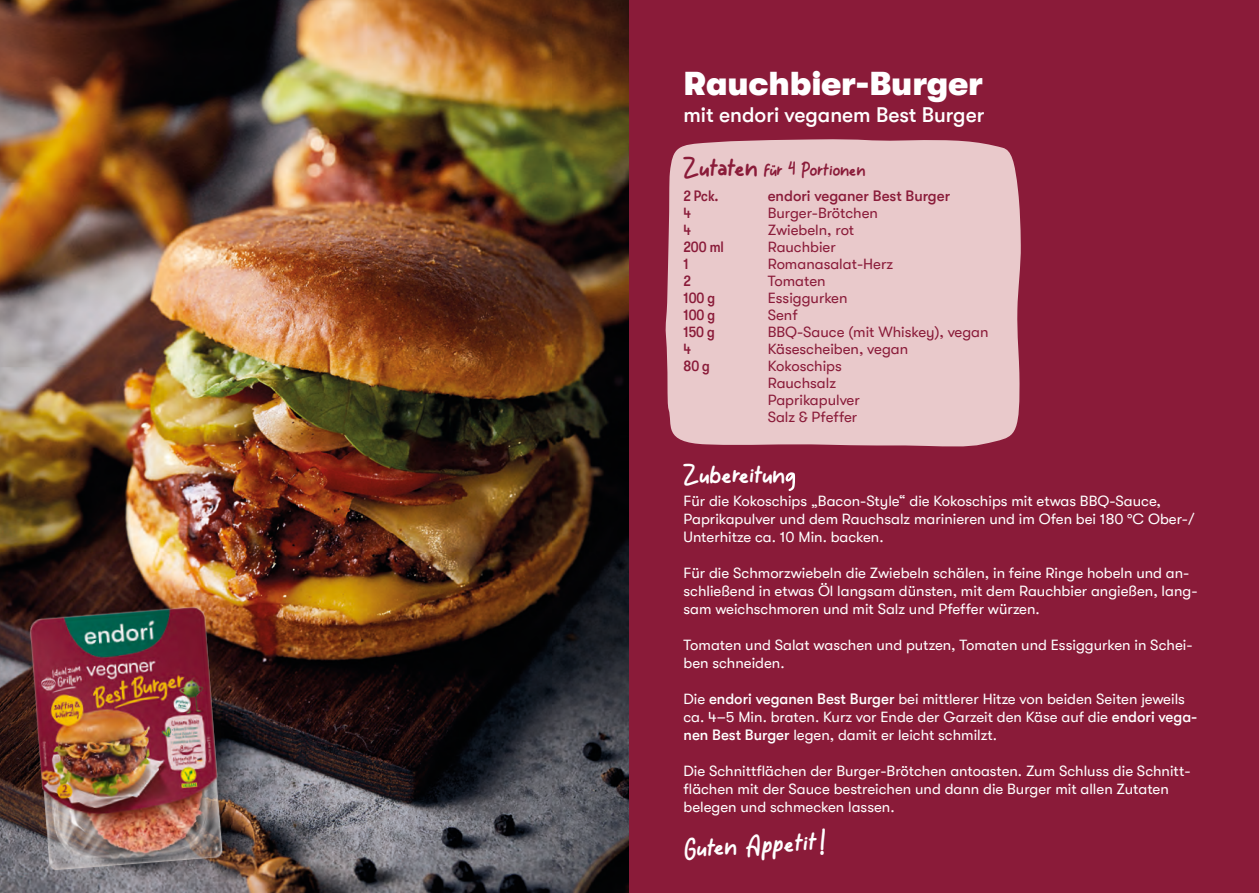
<style>
.page{position:relative;width:1259px;height:893px;background:#fff}
.page>*{position:absolute;margin:0;border:0;box-sizing:border-box;transform-origin:0 0}
.headline_weiss{font:900 33px "GT Walsheim Pro";color:#fff}
.t1{font:700 25.5px "Tomcat";color:#fff}
.subline_weiss{font:500 21px "GT Walsheim Pro";color:#fff}
.t2{font:700 18px "Tomcat";color:#8a1b39}
.t3{font:15px/18px "GT Walsheim Pro";color:#fff}
.t4{font:15px "GT Walsheim Pro";color:#8a1b39}
.t5{font:500 condensed 15px "GT Walsheim Pro";color:#8a1b39}
.t6{font:500 15px "GT Walsheim Pro";color:#8a1b39}
.s1{font-size:25.5px}
.s2{font-weight:500}
</style>
<div class="page">
<img style="left:0;top:0;width:629px;height:893px">
<div style="left:629px;top:0;width:630px;height:893px;background:#8a1b39"></div>
<div style="left:665px;top:139px;width:356px;height:308px;background:#e9c9cb"></div>
<img style="left:7px;top:585px;width:242px;height:308px">
<svg style="left:785px;top:472px;width:10px;height:19px"></svg>
<p class="headline_weiss" style="left:683px;top:66px;width:301px">Rauchbier-Burger</p>
<p class="subline_weiss" style="left:683px;top:103px;width:302px">mit endori veganem Best Burger</p>
<p class="t2" style="left:683px;top:157px;width:184px"><span class="s1">Zutaten</span> für 4 Portionen</p>
<p class="t5" style="left:683px;top:188px;width:36px">2 Pck.</p>
<p class="t6" style="left:767px;top:188px;width:184px">endori veganer Best Burger</p>
<p class="t5" style="left:683px;top:205px;width:9px">4</p>
<p class="t4" style="left:767px;top:205px;width:112px">Burger-Brötchen</p>
<p class="t5" style="left:683px;top:222px;width:9px">4</p>
<p class="t4" style="left:767px;top:222px;width:88px">Zwiebeln, rot</p>
<p class="t5" style="left:683px;top:239px;width:42px">200 ml</p>
<p class="t4" style="left:767px;top:239px;width:70px">Rauchbier</p>
<p class="t5" style="left:683px;top:256px;width:7px">1</p>
<p class="t4" style="left:767px;top:256px;width:127px">Romanasalat-Herz</p>
<p class="t5" style="left:683px;top:273px;width:9px">2</p>
<p class="t4" style="left:767px;top:273px;width:59px">Tomaten</p>
<p class="t5" style="left:683px;top:290px;width:33px">100 g</p>
<p class="t4" style="left:767px;top:290px;width:81px">Essiggurken</p>
<p class="t5" style="left:683px;top:307px;width:33px">100 g</p>
<p class="t4" style="left:767px;top:307px;width:31px">Senf</p>
<p class="t5" style="left:683px;top:324px;width:33px">150 g</p>
<p class="t4" style="left:767px;top:324px;width:222px">BBQ-Sauce (mit Whiskey), vegan</p>
<p class="t5" style="left:683px;top:341px;width:9px">4</p>
<p class="t4" style="left:767px;top:341px;width:142px">Käsescheiben, vegan</p>
<p class="t5" style="left:683px;top:358px;width:28px">80 g</p>
<p class="t4" style="left:767px;top:358px;width:76px">Kokoschips</p>
<p class="t4" style="left:767px;top:375px;width:70px">Rauchsalz</p>
<p class="t4" style="left:767px;top:392px;width:94px">Paprikapulver</p>
<p class="t4" style="left:767px;top:409px;width:91px">Salz &amp; Pfeffer</p>
<p class="t1" style="left:683px;top:456px;width:103px">Zubereitun</p>
<p class="t3" style="left:683px;top:492px;width:512px">Für die Kokoschips „Bacon-Style“ die Kokoschips mit etwas BBQ-Sauce,<br>Paprikapulver und dem Rauchsalz marinieren und im Ofen bei 180 °C Ober-/<br>Unterhitze ca. 10 Min. backen.</p>
<p class="t3" style="left:683px;top:564px;width:515px">Für die Schmorzwiebeln die Zwiebeln schälen, in feine Ringe hobeln und an&shy;schließend in etwas Öl langsam dünsten, mit dem Rauchbier angießen, lang&shy;sam weichschmoren und mit Salz und Pfeffer würzen.</p>
<p class="t3" style="left:683px;top:636px;width:510px">Tomaten und Salat waschen und putzen, Tomaten und Essiggurken in Schei&shy;ben schneiden.</p>
<p class="t3" style="left:683px;top:690px;width:515px">Die <span class="s2">endori veganen Best Burger</span> bei mittlerer Hitze von beiden Seiten jeweils ca. 4–5 Min. braten. Kurz vor Ende der Garzeit den Käse auf die <span class="s2">endori vega&shy;nen Best Burger</span> legen, damit er leicht schmilzt.</p>
<p class="t3" style="left:683px;top:762px;width:508px">Die Schnittflächen der Burger-Brötchen antoasten. Zum Schluss die Schnitt&shy;flächen mit der Sauce bestreichen und dann die Burger mit allen Zutaten belegen und schmecken lassen.</p>
<p class="t1" style="left:683px;top:830px;width:142px;rotate:-3deg">Guten Appetit!</p>
</div>
